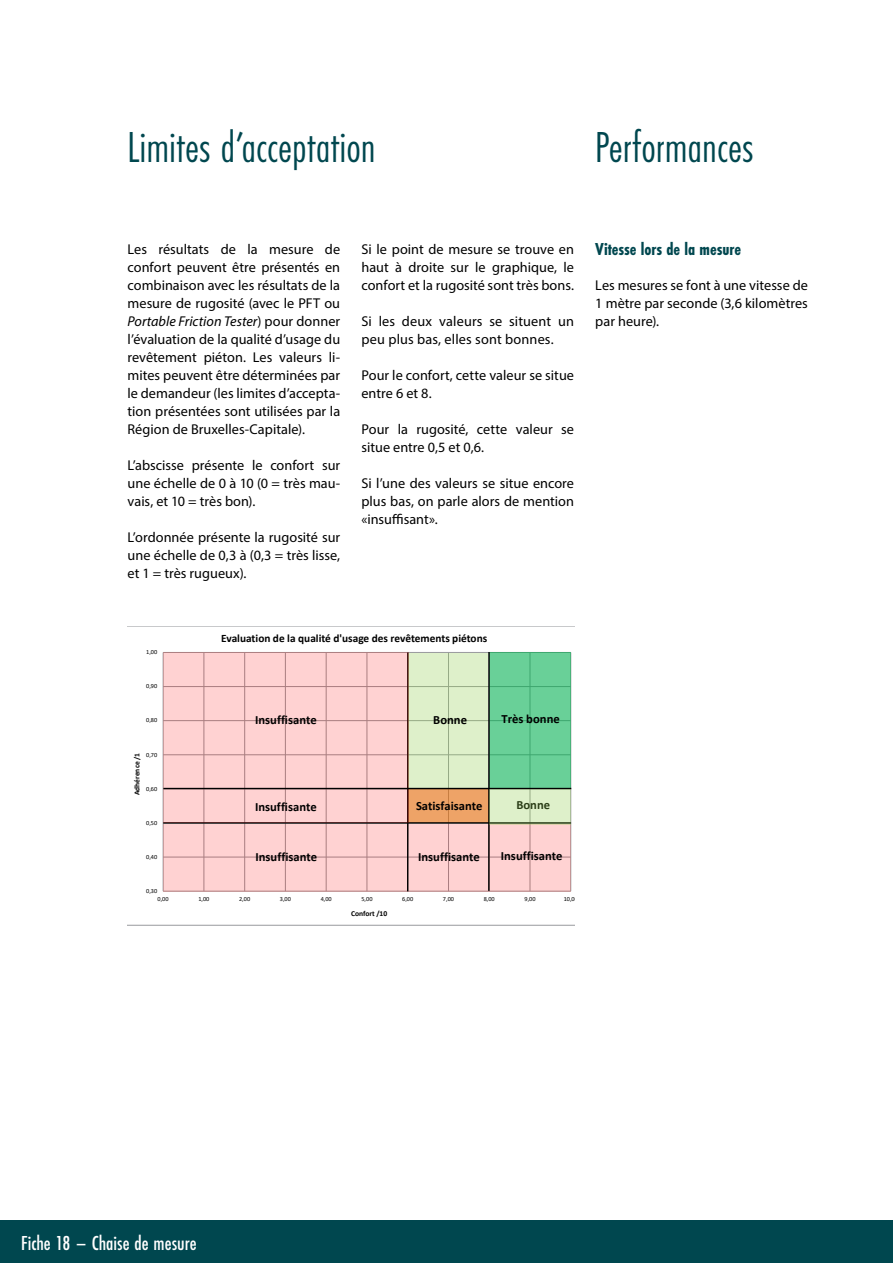
<style>
.page{position:relative;width:893px;height:1263px;background:#fff}
.page>*{position:absolute;margin:0;border:0;box-sizing:border-box;transform-origin:0 0}
.t1{font:45px "Futura PT Cond";color:#00474f}
.t2{font:500 21px "Futura PT Cond";color:#fff}
.t3{font:700 18px "Futura PT Cond";color:#00474f}
.t4{font:14.25px/18px "Myriad Pro";letter-spacing:.005em;color:#000;text-align:justify}
.t5{font:700 12.6px "Calibri";color:#000}
.t6{font:700 11.25px "Calibri";color:#000}
.t7{font:700 7.5px "Calibri";color:#000}
.t8{font:6.3px "Calibri";color:#000}
.s1{font-style:italic}
</style>
<div class="page">
<div style="left:0;top:1220px;width:893px;height:43px;background:#00474f"></div>
<hr style="left:892px;top:0;width:1px;height:1220px;background:#b8c7cc">
<svg style="left:128px;top:626px;width:446px;height:299px"></svg>
<div style="left:408px;top:789px;width:81px;height:33px;background:#eea367"></div>
<div style="left:163px;top:823px;width:407px;height:68px;background:#f00;opacity:.18"></div>
<hr style="left:163px;top:822px;width:408px;height:2px;background:#000">
<hr style="left:407px;top:652px;width:2px;height:239px;background:#000">
<div style="left:489px;top:652px;width:82px;height:136px;background:#69d098"></div>
<div style="left:408px;top:652px;width:80px;height:135px;background:#def0ca"></div>
<div style="left:163px;top:652px;width:245px;height:170px;background:#f00;opacity:.18"></div>
<hr style="left:488px;top:652px;width:2px;height:239px;background:#000">
<hr style="left:163px;top:788px;width:408px;height:1px;background:#000">
<div style="left:489px;top:788px;width:82px;height:36px;background:#92d050;opacity:.3"></div>
<h1 class="t1" style="left:128px;top:121px;width:250px">Limites d’acceptation</h1>
<h1 class="t1" style="left:595px;top:121px;width:160px">Performances</h1>
<p class="t4" style="left:128px;top:240px;width:214px">Les résultats de la mesure de confort peuvent être présentés en combinaison avec les résultats de la mesure de rugosité (avec le PFT ou <span class="s1">Portable Friction Tester</span>) pour donner l’évaluation de la qualité d’usage du revêtement piéton. Les valeurs li&shy;mites peuvent être déterminées par le demandeur (les limites d’accepta&shy;tion présentées sont utilisées par la Région de Bruxelles-Capitale).</p>
<p class="t4" style="left:128px;top:456px;width:214px">L’abscisse présente le confort sur une échelle de 0 à 10 (0 = très mau&shy;vais, et 10 = très bon).</p>
<p class="t4" style="left:128px;top:528px;width:214px">L’ordonnée présente la rugosité sur une échelle de 0,3 à (0,3 = très lisse, et 1 = très rugueux).</p>
<p class="t4" style="left:361px;top:240px;width:214px">Si le point de mesure se trouve en haut à droite sur le graphique, le confort et la rugosité sont très bons.</p>
<p class="t4" style="left:361px;top:312px;width:214px">Si les deux valeurs se situent un peu plus bas, elles sont bonnes.</p>
<p class="t4" style="left:361px;top:365px;width:214px">Pour le confort, cette valeur se situe entre 6 et 8.</p>
<p class="t4" style="left:361px;top:419px;width:214px">Pour la rugosité, cette valeur se situe entre 0,5 et 0,6.</p>
<p class="t4" style="left:361px;top:473px;width:214px">Si l’une des valeurs se situe encore plus bas, on parle alors de mention «insuffisant».</p>
<p class="t3" style="left:595px;top:239px;width:147px">Vitesse lors de la mesure</p>
<p class="t4" style="left:595px;top:276px;width:214px">Les mesures se font à une vitesse de 1 mètre par seconde (3,6 kilomètres par heure).</p>
<p class="t8" style="left:146px;top:648px;width:13px">1,00</p>
<p class="t8" style="left:146px;top:682px;width:13px">0,90</p>
<p class="t8" style="left:146px;top:716px;width:13px">0,80</p>
<p class="t8" style="left:146px;top:750px;width:13px">0,70</p>
<p class="t7" style="left:132px;top:795px;width:44px;rotate:-90deg">Adhérence /1</p>
<p class="t8" style="left:146px;top:784px;width:13px">0,60</p>
<p class="t8" style="left:146px;top:818px;width:13px">0,50</p>
<p class="t8" style="left:146px;top:852px;width:13px">0,40</p>
<p class="t8" style="left:146px;top:886px;width:13px">0,30</p>
<p class="t6" style="left:221px;top:630px;width:268px">Evaluation de la qualité d'usage des revêtements piétons</p>
<p class="t5" style="left:255px;top:711px;width:63px">Insuffisante</p>
<p class="t5" style="left:433px;top:710px;width:35px">Bonne</p>
<p class="t5" style="left:501px;top:710px;width:60px">Très bonne</p>
<p class="t5" style="left:255px;top:798px;width:63px">Insuffisante</p>
<p class="t5" style="left:416px;top:797px;width:68px">Satisfaisante</p>
<p class="t5" style="left:516px;top:796px;width:35px">Bonne</p>
<p class="t5" style="left:255px;top:847px;width:63px">Insuffisante</p>
<p class="t5" style="left:418px;top:848px;width:63px">Insuffisante</p>
<p class="t5" style="left:501px;top:847px;width:63px">Insuffisante</p>
<p class="t8" style="left:158px;top:895px;width:13px">0,00</p>
<p class="t8" style="left:198px;top:895px;width:13px">1,00</p>
<p class="t8" style="left:239px;top:895px;width:13px">2,00</p>
<p class="t8" style="left:280px;top:895px;width:13px">3,00</p>
<p class="t8" style="left:321px;top:895px;width:13px">4,00</p>
<p class="t8" style="left:361px;top:895px;width:13px">5,00</p>
<p class="t8" style="left:402px;top:895px;width:13px">6,00</p>
<p class="t8" style="left:443px;top:895px;width:13px">7,00</p>
<p class="t8" style="left:484px;top:895px;width:13px">8,00</p>
<p class="t8" style="left:524px;top:895px;width:13px">9,00</p>
<p class="t8" style="left:564px;top:895px;width:16px">10,00</p>
<p class="t7" style="left:351px;top:908px;width:38px">Confort /10</p>
<h2 class="t2" style="left:21px;top:1231px;width:177px">Fiche 18 – Chaise de mesure</h2>
</div>
